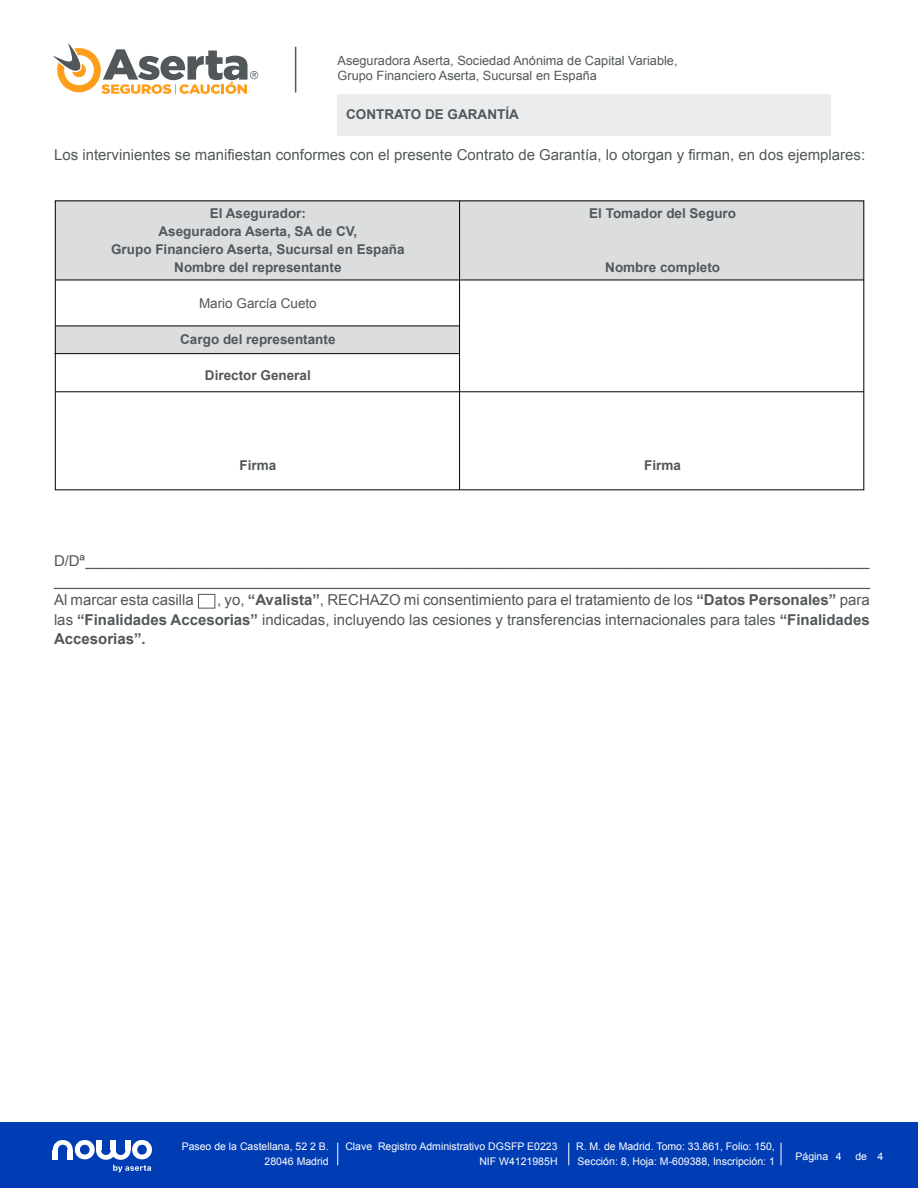
<style>
.page{position:relative;width:918px;height:1188px;background:#fff}
.page>*{position:absolute;margin:0;border:0;box-sizing:border-box;transform-origin:0 0}
.t1{font:15px/19.5px "Arial";color:#52575a;text-align:justify}
.t2{font:700 13.5px/18px "Arial";color:#52575a;text-align:center}
.t3{font:13.5px "Arial";color:#52575a}
.t4{font:12.75px/15px "Arial";color:#52575a}
.t5{font:10.5px/15px "Arial";color:#fff;text-align:right}
.s1{font-weight:700}
</style>
<div class="page">
<div style="left:338px;top:94px;width:493px;height:41px;background:#ebeced"></div>
<hr style="left:295px;top:47px;width:1px;height:46px;background:#55575a">
<svg style="left:54px;top:44px;width:204px;height:50px"></svg>
<div style="left:0;top:1123px;width:918px;height:65px;background:#003db5"></div>
<svg style="left:337px;top:1143px;width:1px;height:22px"></svg>
<svg style="left:568px;top:1143px;width:1px;height:22px"></svg>
<svg style="left:781px;top:1143px;width:1px;height:22px"></svg>
<svg style="left:53px;top:1140px;width:99px;height:32px"></svg>
<div style="left:198px;top:594px;width:17px;height:15px;border:1px solid #52575a"></div>
<div style="left:55px;top:201px;width:809px;height:79px;background:#dcddde"></div>
<div style="left:55px;top:326px;width:405px;height:28px;background:#dcddde"></div>
<hr style="left:459px;top:201px;width:1px;height:289px;background:#000">
<hr style="left:55px;top:280px;width:809px;height:1px;background:#000">
<hr style="left:55px;top:353px;width:405px;height:1px;background:#000">
<hr style="left:55px;top:326px;width:405px;height:1px;background:#000">
<hr style="left:55px;top:392px;width:809px;height:1px;background:#000">
<p class="t4" style="left:338px;top:54px;width:341px">Aseguradora Aserta, Sociedad Anónima de Capital Variable,<br>Grupo Financiero Aserta, Sucursal en España</p>
<p class="t2" style="left:346px;top:106px;width:174px">CONTRATO DE GARANTÍA</p>
<p class="t1" style="left:54px;top:146px;width:813px">Los intervinientes se manifiestan conformes con el presente Contrato de Garantía, lo otorgan y firman, en dos ejemplares:</p>
<p class="t2" style="left:111px;top:204px;width:295px">El Asegurador:<br>Aseguradora Aserta, SA de CV,<br>Grupo Financiero Aserta, Sucursal en España<br>Nombre del representante</p>
<p class="t3" style="left:199px;top:294px;width:119px">Mario García Cueto</p>
<p class="t2" style="left:180px;top:330px;width:157px">Cargo del representante</p>
<p class="t2" style="left:205px;top:366px;width:107px">Director General</p>
<p class="t2" style="left:240px;top:456px;width:38px">Firma</p>
<p class="t2" style="left:589px;top:204px;width:148px">El Tomador del Seguro</p>
<p class="t2" style="left:605px;top:258px;width:116px">Nombre completo</p>
<p class="t2" style="left:644px;top:456px;width:38px">Firma</p>
<p class="t1" style="left:54px;top:552px;width:818px">D/Dª _______________________________________________________________________________________________ _________________________________________________________________________________________________ Al marcar esta casilla</p>
<p class="t1" style="left:54px;top:591px;width:817px;text-indent:163px">, yo, <span class="s1">“Avalista”</span>, RECHAZO mi consentimiento para el tratamiento de los <span class="s1">“Datos Personales”</span> para las <span class="s1">“Finalidades Accesorias”</span> indicadas, incluyendo las cesiones y transferencias internacionales para tales <span class="s1">“Finalidades Accesorias”.</span></p>
<p class="t5" style="left:182px;top:1139px;width:149px">Paseo de la Castellana, 52 2 B.<br>28046 Madrid</p>
<p class="t5" style="left:345px;top:1139px;width:214px">Clave Registro Administrativo DGSFP E0223<br>NIF W4121985H</p>
<p class="t5" style="left:576px;top:1139px;width:200px;text-align:left">R. M. de Madrid. Tomo: 33.861, Folio: 150,<br>Sección: 8, Hoja: M-609388, Inscripción: 1</p>
<p class="t5" style="left:796px;top:1149px;width:48px">Página 4</p>
<p class="t5" style="left:855px;top:1149px;width:29px">de 4</p>
</div>
